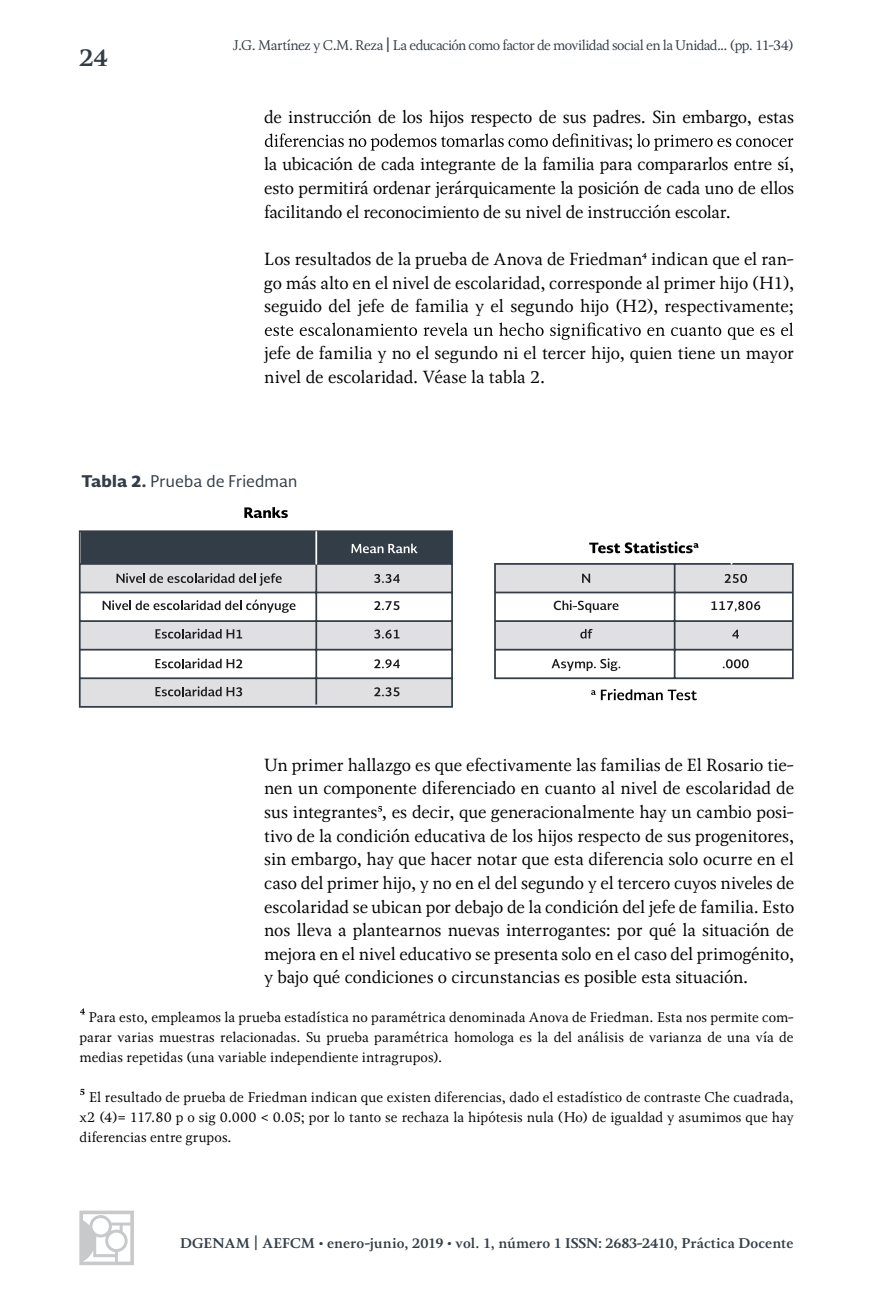
<style>
.page{position:relative;width:893px;height:1290px;background:#fff}
.page>*{position:absolute;margin:0;border:0;box-sizing:border-box;transform-origin:0 0}
.t1{font:700 24.5px "Soberana Texto";color:#333d47}
.t2{font:17.5px/23.6px "Soberana Texto";letter-spacing:-.01em;color:#000;text-align:justify}
.t3{font:15.75px "Soberana Sans";letter-spacing:.01em;color:#333d47}
.t4{font:14px/20.1px "Soberana Texto";letter-spacing:.005em;color:#000;text-align:justify}
.t5{font:14px "Soberana Texto";letter-spacing:-.04em;color:#333d47}
.t6{font:700 14px "Soberana Texto";letter-spacing:.005em;color:#333d47}
.s1{font-weight:700}
.s2{font-weight:900}
</style>
<div class="page">
<svg style="left:80px;top:1008px;width:5px;height:6px"></svg>
<svg style="left:80px;top:1089px;width:5px;height:6px"></svg>
<svg style="left:378px;top:806px;width:4px;height:6px"></svg>
<svg style="left:265px;top:133px;width:528px;height:18px"></svg>
<svg style="left:642px;top:253px;width:5px;height:5px"></svg>
<svg style="left:265px;top:322px;width:528px;height:18px"></svg>
<svg style="left:244px;top:507px;width:44px;height:11px"></svg>
<svg style="left:589px;top:541px;width:110px;height:12px"></svg>
<svg style="left:591px;top:689px;width:106px;height:11px"></svg>
<svg style="left:78px;top:530px;width:375px;height:178px"></svg>
<div style="left:81px;top:531px;width:371px;height:33px;background:#333d47"></div>
<svg style="left:351px;top:544px;width:66px;height:9px"></svg>
<svg style="left:117px;top:573px;width:165px;height:13px;background:#adadaf"></svg>
<svg style="left:374px;top:574px;width:26px;height:9px"></svg>
<svg style="left:374px;top:601px;width:25px;height:9px"></svg>
<svg style="left:374px;top:629px;width:25px;height:9px"></svg>
<svg style="left:374px;top:659px;width:26px;height:9px"></svg>
<svg style="left:374px;top:687px;width:25px;height:9px"></svg>
<svg style="left:103px;top:599px;width:193px;height:14px"></svg>
<svg style="left:155px;top:629px;width:87px;height:9px"></svg>
<svg style="left:155px;top:658px;width:87px;height:10px"></svg>
<svg style="left:155px;top:686px;width:87px;height:10px"></svg>
<hr style="left:315px;top:531px;width:2px;height:33px;background:#fff">
<svg style="left:494px;top:563px;width:300px;height:117px"></svg>
<hr style="left:731px;top:531px;width:1px;height:33px;background:#fff">
<svg style="left:79px;top:1210px;width:55px;height:55px"></svg>
<h1 class="t1" style="left:79px;top:42px;width:30px">24</h1>
<p class="t5" style="left:233px;top:37px;width:562px">J.G. Martínez y C.M. Reza <span class="s1">|</span> La educación como factor de movilidad social en la Unidad... (pp. 11-34)</p>
<p class="t2" style="left:264px;top:105px;width:532px">de instrucción de los hijos respecto de sus padres. Sin embargo, estas</p>
<p class="t2" style="left:264px;top:152px;width:531px">la ubicación de cada integrante de la familia para compararlos entre sí, esto permitirá ordenar jerárquicamente la posición de cada uno de ellos facilitando el reconocimiento de su nivel de instrucción escolar.</p>
<p class="t2" style="left:264px;top:247px;width:531px">Los resultados de la prueba de Anova de Friedman indican que el ran&shy;go más alto en el nivel de escolaridad, corresponde al primer hijo (H1), seguido del jefe de familia y el segundo hijo (H2), respectivamente;</p>
<p class="t2" style="left:264px;top:341px;width:531px">jefe de familia y no el segundo ni el tercer hijo, quien tiene un mayor nivel de escolaridad. Véase la tabla 2.</p>
<p class="t3" style="left:81px;top:471px;width:217px"><span class="s2">Tabla 2.</span> Prueba de Friedman</p>
<p class="t2" style="left:264px;top:753px;width:532px">Un primer hallazgo es que efectivamente las familias de El Rosario tie&shy;nen un componente diferenciado en cuanto al nivel de escolaridad de sus integrantes , es decir, que generacionalmente hay un cambio posi&shy;tivo de la condición educativa de los hijos respecto de sus progenitores, sin embargo, hay que hacer notar que esta diferencia solo ocurre en el caso del primer hijo, y no en el del segundo y el tercero cuyos niveles de escolaridad se ubican por debajo de la condición del jefe de familia. Esto nos lleva a plantearnos nuevas interrogantes: por qué la situación de mejora en el nivel educativo se presenta solo en el caso del primogénito, y bajo qué condiciones o circunstancias es posible esta situación.</p>
<p class="t4" style="left:79px;top:1006px;width:716px;text-indent:9px">Para esto, empleamos la prueba estadística no paramétrica denominada Anova de Friedman. Esta nos permite com&shy;parar varias muestras relacionadas. Su prueba paramétrica homologa es la del análisis de varianza de una vía de medias repetidas (una variable independiente intragrupos).</p>
<p class="t4" style="left:79px;top:1087px;width:716px;text-indent:10px">El resultado de prueba de Friedman indican que existen diferencias, dado el estadístico de contraste Che cuadrada, x2 (4)= 117.80 p o sig 0.000 &lt; 0.05; por lo tanto se rechaza la hipótesis nula (Ho) de igualdad y asumimos que hay diferencias entre grupos.</p>
<p class="t6" style="left:180px;top:1234px;width:615px">DGENAM | AEFCM • enero-junio, 2019 • vol. 1, número 1 ISSN: 2683-2410, Práctica Docente</p>
</div>
